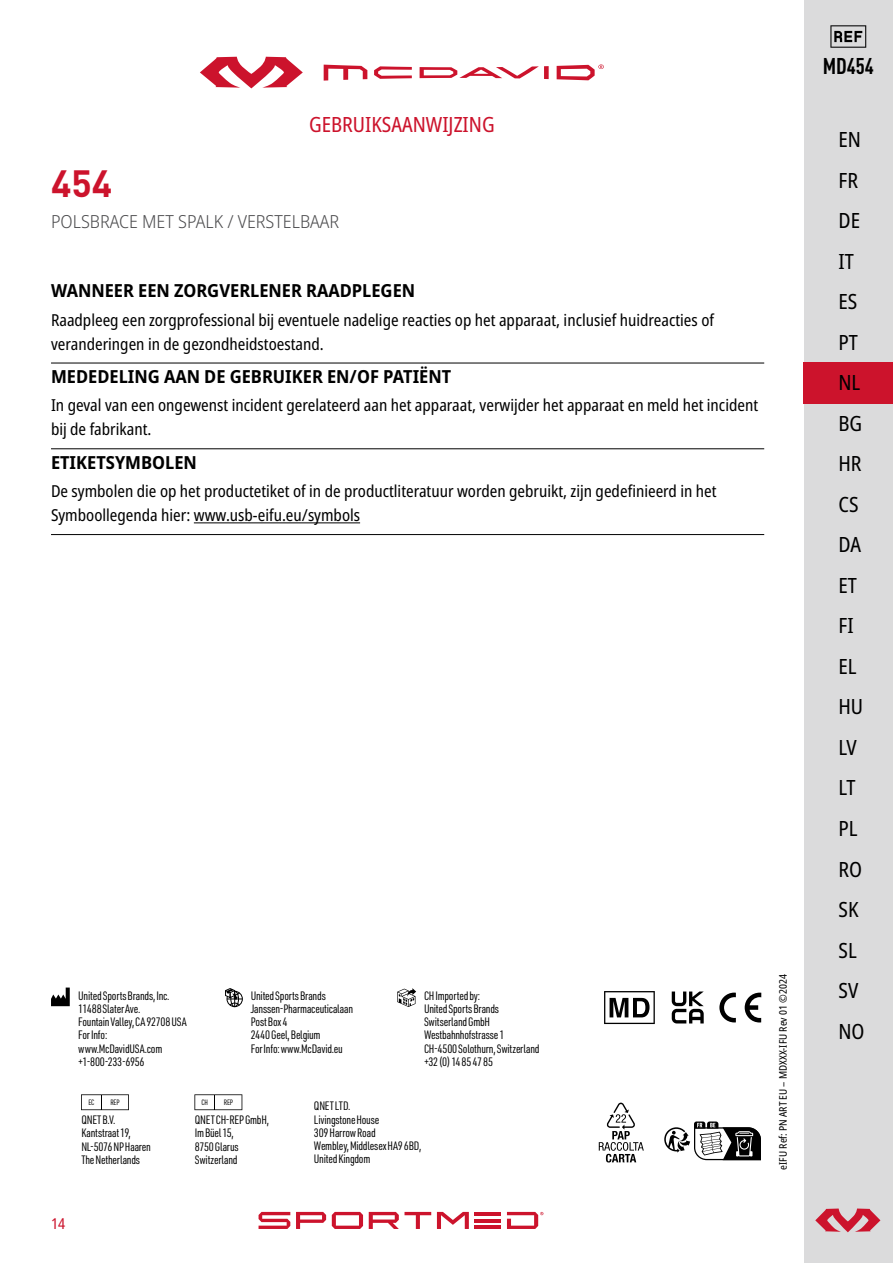
<style>
.page{position:relative;width:893px;height:1263px;background:#fff}
.page>*{position:absolute;margin:0;border:0;box-sizing:border-box;transform-origin:0 0}
.t1{font:700 37.5px "DINOT";color:#cc132c}
.t2{font:700 condensed 22.5px "DINOT";color:#000}
.t3{font:condensed 21px/40.5px "Noto Sans";color:#000}
.t4{font:condensed 21px "Noto Sans";color:#cc132c}
.t5{font:700 semi-condensed 18px "Noto Sans";color:#000}
.t6{font:300 semi-condensed 18px "Noto Sans";color:#4d4d4f}
.t7{font:condensed 16.5px/24px "Noto Sans";color:#000}
.t8{font:condensed 15px "Noto Sans";color:#cc132c}
.t9{font:12px/13.2px "URWDIN Cond";letter-spacing:-.015em;color:#000}
.t10{font:condensed 10.5px "Noto Sans";color:#000}
.t11{font:7.65px "URWDIN Cond";letter-spacing:-.04em;color:#000}
</style>
<div class="page">
<div style="left:804px;top:0;width:89px;height:1263px;background:#dbdbdc"></div>
<div style="left:804px;top:363px;width:89px;height:41px;background:#cc132c"></div>
<svg style="left:200px;top:57px;width:103px;height:31px"></svg>
<svg style="left:324px;top:65px;width:43px;height:16px"></svg>
<svg style="left:420px;top:66px;width:129px;height:13px"></svg>
<svg style="left:374px;top:66px;width:38px;height:13px"></svg>
<svg style="left:557px;top:64px;width:47px;height:16px"></svg>
<hr style="left:475px;top:1225px;width:26px;height:4px;background:#cc132c">
<hr style="left:475px;top:1219px;width:26px;height:3px;background:#cc132c">
<hr style="left:475px;top:1212px;width:26px;height:3px;background:#cc132c">
<svg style="left:259px;top:1212px;width:31px;height:17px"></svg>
<svg style="left:332px;top:1212px;width:31px;height:17px"></svg>
<svg style="left:369px;top:1212px;width:62px;height:17px"></svg>
<svg style="left:296px;top:1212px;width:30px;height:17px"></svg>
<svg style="left:437px;top:1212px;width:32px;height:17px"></svg>
<svg style="left:507px;top:1212px;width:36px;height:17px"></svg>
<svg style="left:815px;top:1208px;width:65px;height:24px"></svg>
<svg style="left:830px;top:25px;width:36px;height:23px"></svg>
<svg style="left:81px;top:1094px;width:48px;height:16px"></svg>
<svg style="left:194px;top:1094px;width:48px;height:16px"></svg>
<svg style="left:745px;top:993px;width:16px;height:29px"></svg>
<svg style="left:719px;top:992px;width:17px;height:30px"></svg>
<svg style="left:672px;top:991px;width:32px;height:32px"></svg>
<svg style="left:51px;top:987px;width:19px;height:19px"></svg>
<svg style="left:604px;top:991px;width:51px;height:33px"></svg>
<svg style="left:225px;top:988px;width:18px;height:19px"></svg>
<svg style="left:397px;top:988px;width:19px;height:19px"></svg>
<svg style="left:664px;top:1121px;width:97px;height:40px"></svg>
<svg style="left:599px;top:1103px;width:45px;height:59px"></svg>
<hr style="left:51px;top:363px;width:713px;height:1px;background:#000">
<hr style="left:51px;top:448px;width:713px;height:1px;background:#000">
<hr style="left:51px;top:534px;width:713px;height:1px;background:#000">
<hr style="left:194px;top:523px;width:166px;height:1px;background:#000">
<h1 class="t1" style="left:51px;top:159px;width:63px">454</h1>
<h3 class="t4" style="left:309px;top:110px;width:187px">GEBRUIKSAANWIJZING</h3>
<h3 class="t6" style="left:51px;top:209px;width:290px">POLSBRACE MET SPALK / VERSTELBAAR</h3>
<h3 class="t5" style="left:51px;top:278px;width:366px">WANNEER EEN ZORGVERLENER RAADPLEGEN</h3>
<h3 class="t7" style="left:51px;top:308px;width:664px">Raadpleeg een zorgprofessional bij eventuele nadelige reacties op het apparaat, inclusief huidreacties of veranderingen in de gezondheidstoestand.</h3>
<h3 class="t5" style="left:51px;top:364px;width:402px">MEDEDELING AAN DE GEBRUIKER EN/OF PATIËNT</h3>
<h3 class="t7" style="left:51px;top:394px;width:709px">In geval van een ongewenst incident gerelateerd aan het apparaat, verwijder het apparaat en meld het incident bij de fabrikant.</h3>
<h3 class="t5" style="left:51px;top:450px;width:147px">ETIKETSYMBOLEN</h3>
<h3 class="t7" style="left:51px;top:480px;width:667px">De symbolen die op het productetiket of in de productliteratuur worden gebruikt, zijn gedefinieerd in het<br>Symboollegenda hier: www.usb-eifu.eu/symbols</h3>
<p class="t9" style="left:78px;top:988px;width:110px">United Sports Brands, Inc.<br>11488 Slater Ave.<br>Fountain Valley, CA 92708 USA<br>For Info: www.McDavidUSA.com +1-800-233-6956</p>
<p class="t9" style="left:251px;top:988px;width:104px">United Sports Brands<br>Janssen-Pharmaceuticalaan<br>Post Box 4<br>2440 Geel, Belgium<br>For Info: www.McDavid.eu</p>
<p class="t9" style="left:424px;top:988px;width:117px">CH Imported by:<br>United Sports Brands<br>Switserland GmbH<br>Westbahnhofstrasse 1<br>CH-4500 Solothurn, Switzerland +32 (0) 14 85 47 85</p>
<p class="t11" style="left:88px;top:1097px;width:7px">EC</p>
<p class="t11" style="left:111px;top:1097px;width:10px">REP</p>
<p class="t9" style="left:81px;top:1113px;width:71px">QNET B.V.<br>Kantstraat 19,<br>NL-5076 NP Haaren<br>The Netherlands</p>
<p class="t11" style="left:202px;top:1097px;width:8px">CH</p>
<p class="t11" style="left:224px;top:1097px;width:10px">REP</p>
<p class="t9" style="left:314px;top:1099px;width:109px">QNET LTD.<br>Livingstone House<br>309 Harrow Road<br>Wembley, Middlesex HA9 6BD,<br>United Kingdom</p>
<p class="t9" style="left:195px;top:1113px;width:76px">QNET CH-REP GmbH,<br>Im Büel 15,<br>8750 Glarus<br>Switzerland</p>
<p class="t8" style="left:51px;top:1213px;width:16px">14</p>
<p class="t10" style="left:776px;top:1169px;width:197px;rotate:-90deg">eIFU Ref: PN ART EU – MDXXX-IFU Rev 01 ©2024</p>
<h2 class="t2" style="left:823px;top:53px;width:53px">MD454</h2>
<h3 class="t3" style="left:838px;top:120px;width:28px">EN<br>FR<br>DE<br>IT<br>ES<br>PT<br>NL<br>BG<br>HR<br>CS<br>DA<br>ET<br>FI<br>EL<br>HU<br>LV<br>LT<br>PL<br>RO<br>SK<br>SL<br>SV<br>NO</h3>
</div>
